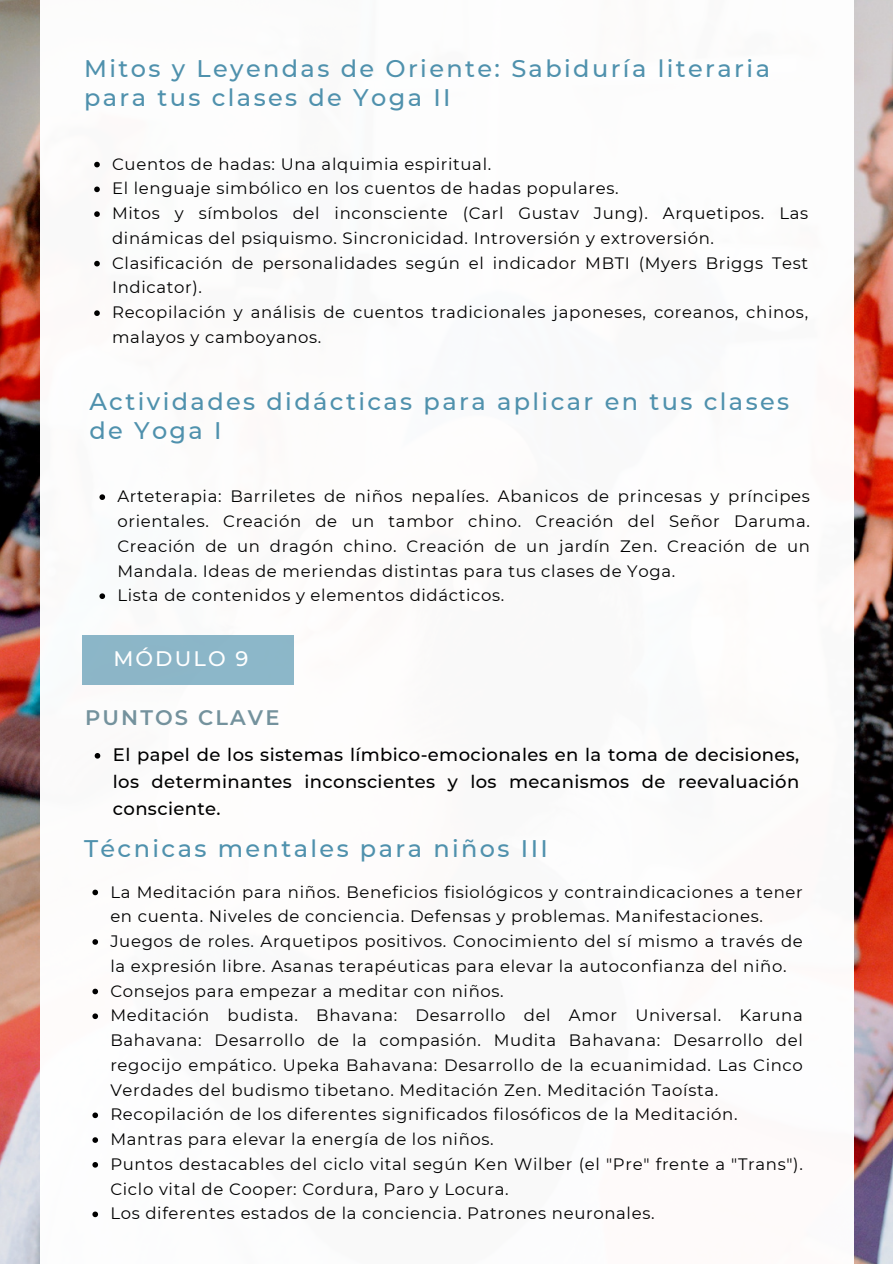
<style>
.page{position:relative;width:893px;height:1264px;background:#fff}
.page>*{position:absolute;margin:0;border:0;box-sizing:border-box;transform-origin:0 0}
.t1{font:500 24px/29.2px "Montserrat";letter-spacing:.1em;color:#4f91ad}
.t2{font:600 21px "Montserrat";letter-spacing:.1em;color:#74929d}
.t3{font:500 21px "Montserrat";letter-spacing:.1em;color:#fff}
.t4{font:500 18px/27px "Montserrat";letter-spacing:.02em;color:#000;text-align:justify}
.t5{font:16.5px/24.8px "Montserrat";letter-spacing:.04em;color:#000}
</style>
<div class="page">
<img style="left:0;top:0;width:892px;height:1263px">
<div style="left:40px;top:0;width:813px;height:1263px;background:#fff"></div>
<svg style="left:94px;top:162px;width:6px;height:5px"></svg>
<svg style="left:94px;top:186px;width:6px;height:6px"></svg>
<svg style="left:94px;top:211px;width:6px;height:6px"></svg>
<svg style="left:94px;top:261px;width:6px;height:5px"></svg>
<svg style="left:94px;top:310px;width:6px;height:6px"></svg>
<svg style="left:99px;top:494px;width:6px;height:6px"></svg>
<svg style="left:99px;top:593px;width:6px;height:6px"></svg>
<div style="left:82px;top:635px;width:211px;height:49px;background:#8cb6c8"></div>
<svg style="left:92px;top:889px;width:6px;height:6px"></svg>
<svg style="left:92px;top:939px;width:6px;height:5px"></svg>
<svg style="left:92px;top:988px;width:6px;height:6px"></svg>
<svg style="left:92px;top:1013px;width:6px;height:6px"></svg>
<svg style="left:92px;top:1112px;width:6px;height:6px"></svg>
<svg style="left:92px;top:1137px;width:6px;height:5px"></svg>
<svg style="left:92px;top:1162px;width:6px;height:5px"></svg>
<svg style="left:92px;top:1211px;width:6px;height:6px"></svg>
<svg style="left:95px;top:753px;width:5px;height:5px"></svg>
<p class="t1" style="left:84px;top:54px;width:687px">Mitos y Leyendas de Oriente: Sabiduría literaria para tus clases de Yoga II</p>
<p class="t5" style="left:112px;top:151px;width:380px">Cuentos de hadas: Una alquimia espiritual.</p>
<p class="t5" style="left:112px;top:176px;width:508px">El lenguaje simbólico en los cuentos de hadas populares.</p>
<p class="t5" style="left:112px;top:201px;width:697px">Mitos y símbolos del inconsciente (Carl Gustav Jung). Arquetipos. Las dinámicas del psiquismo. Sincronicidad. Introversión y extroversión.</p>
<p class="t5" style="left:112px;top:250px;width:697px">Clasificación de personalidades según el indicador MBTI (Myers Briggs Test<br>Indicator).</p>
<p class="t5" style="left:112px;top:300px;width:697px">Recopilación y análisis de cuentos tradicionales japoneses, coreanos, chinos, malayos y camboyanos.</p>
<p class="t1" style="left:89px;top:386px;width:701px">Actividades didácticas para aplicar en tus clases de Yoga I</p>
<p class="t5" style="left:117px;top:484px;width:694px;text-align:justify">Arteterapia: Barriletes de niños nepalíes. Abanicos de princesas y príncipes orientales. Creación de un tambor chino. Creación del Señor Daruma.<br>Creación de un dragón chino. Creación de un jardín Zen. Creación de un Mandala. Ideas de meriendas distintas para tus clases de Yoga.</p>
<p class="t5" style="left:117px;top:583px;width:388px">Lista de contenidos y elementos didácticos.</p>
<p class="t3" style="left:113px;top:646px;width:137px">MÓDULO 9</p>
<p class="t2" style="left:85px;top:704px;width:196px">PUNTOS CLAVE</p>
<p class="t4" style="left:113px;top:741px;width:687px">El papel de los sistemas límbico-emocionales en la toma de decisiones, los determinantes inconscientes y los mecanismos de reevaluación consciente.</p>
<p class="t1" style="left:84px;top:834px;width:465px">Técnicas mentales para niños III</p>
<p class="t5" style="left:110px;top:879px;width:694px">La Meditación para niños. Beneficios fisiológicos y contraindicaciones a tener en cuenta. Niveles de conciencia. Defensas y problemas. Manifestaciones.</p>
<p class="t5" style="left:110px;top:928px;width:694px">Juegos de roles. Arquetipos positivos. Conocimiento del sí mismo a través de la expresión libre. Asanas terapéuticas para elevar la autoconfianza del niño.</p>
<p class="t5" style="left:110px;top:978px;width:395px">Consejos para empezar a meditar con niños.</p>
<p class="t5" style="left:110px;top:1003px;width:694px;text-align:justify">Meditación budista. Bhavana: Desarrollo del Amor Universal. Karuna Bahavana: Desarrollo de la compasión. Mudita Bahavana: Desarrollo del regocijo empático. Upeka Bahavana: Desarrollo de la ecuanimidad. Las Cinco Verdades del budismo tibetano. Meditación Zen. Meditación Taoísta.</p>
<p class="t5" style="left:110px;top:1102px;width:628px">Recopilación de los diferentes significados filosóficos de la Meditación.</p>
<p class="t5" style="left:110px;top:1126px;width:385px">Mantras para elevar la energía de los niños.</p>
<p class="t5" style="left:110px;top:1151px;width:694px">Puntos destacables del ciclo vital según Ken Wilber (el "Pre" frente a "Trans").<br>Ciclo vital de Cooper: Cordura, Paro y Locura.</p>
<p class="t5" style="left:110px;top:1201px;width:545px">Los diferentes estados de la conciencia. Patrones neuronales.</p>
</div>
